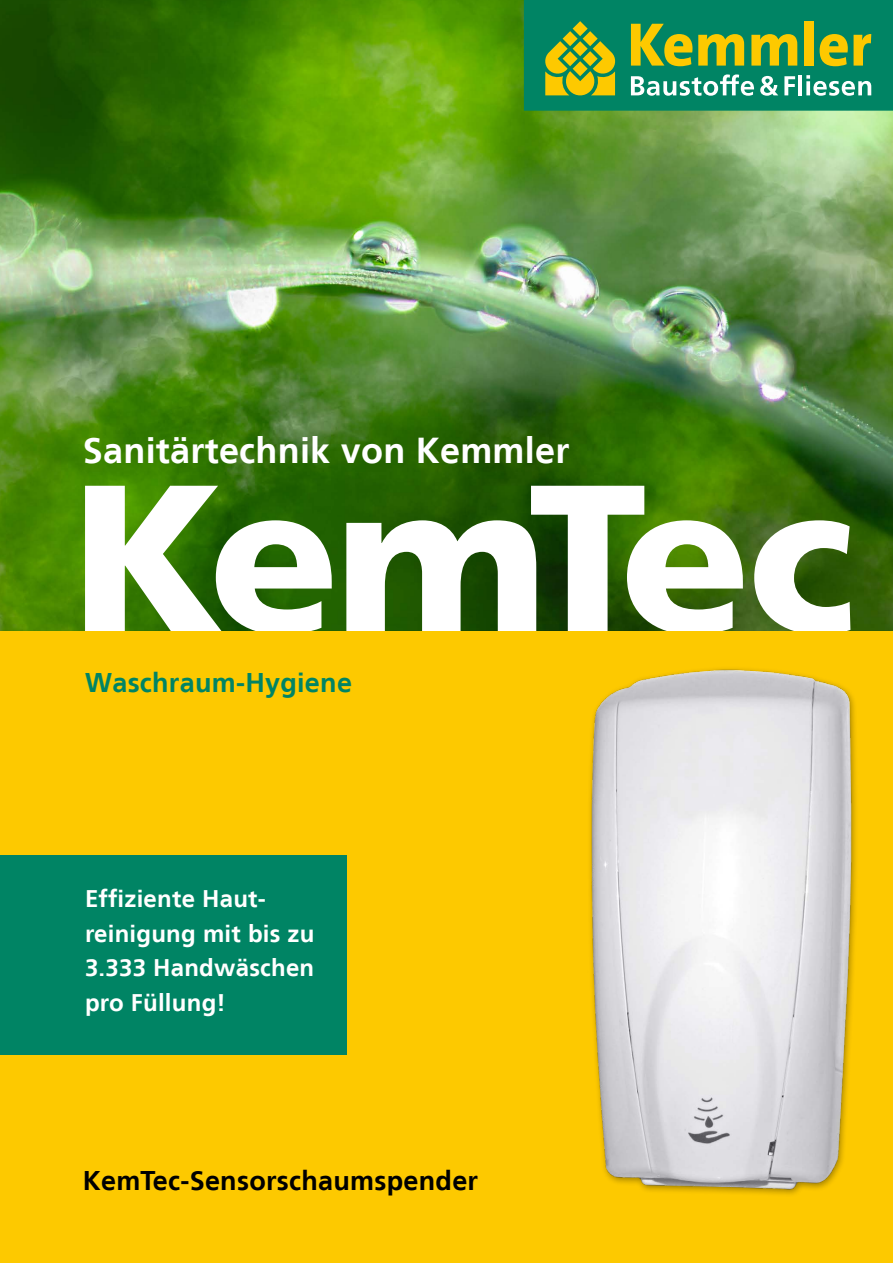
<style>
.page{position:relative;width:893px;height:1263px;background:#fff}
.page>*{position:absolute;margin:0;border:0;box-sizing:border-box;transform-origin:0 0}
.t1{font:700 36px "Frutiger LT";letter-spacing:.005em;color:#fff}
.t2{font:700 27px "Frutiger LT";letter-spacing:.01em;color:#000}
.t3{font:700 27px "Frutiger LT";letter-spacing:.01em;color:#008464}
.t4{font:700 24px/34.5px "Frutiger LT";letter-spacing:.01em;color:#fff}
</style>
<div class="page">
<img style="left:0;top:0;width:893px;height:631px">
<svg style="left:85px;top:486px;width:247px;height:145px"></svg>
<svg style="left:346px;top:486px;width:397px;height:145px"></svg>
<svg style="left:754px;top:520px;width:96px;height:111px"></svg>
<div style="left:0;top:631px;width:893px;height:632px;background:#fdc900"></div>
<div style="left:524px;top:0;width:369px;height:111px;background:#008464"></div>
<svg style="left:631px;top:74px;width:123px;height:22px"></svg>
<svg style="left:760px;top:76px;width:18px;height:20px"></svg>
<svg style="left:784px;top:76px;width:11px;height:19px"></svg>
<hr style="left:798px;top:75px;width:4px;height:20px;background:#fff">
<svg style="left:806px;top:75px;width:65px;height:21px"></svg>
<svg style="left:545px;top:21px;width:71px;height:75px"></svg>
<svg style="left:631px;top:24px;width:61px;height:42px"></svg>
<svg style="left:698px;top:34px;width:46px;height:32px"></svg>
<svg style="left:751px;top:34px;width:46px;height:32px"></svg>
<div style="left:805px;top:21px;width:9px;height:45px;background:#fdc900"></div>
<svg style="left:820px;top:34px;width:51px;height:32px"></svg>
<div style="left:0;top:855px;width:347px;height:199px;background:#008464"></div>
<img style="left:590px;top:668px;width:266px;height:527px">
<h1 class="t1" style="left:83px;top:429px;width:488px">Sanitärtechnik von Kemmler</h1>
<p class="t3" style="left:85px;top:667px;width:268px">Waschraum-Hygiene</p>
<p class="t4" style="left:85px;top:882px;width:231px">Effiziente Haut&shy;reinigung mit bis zu<br>3.333 Handwäschen pro Füllung!</p>
<p class="t2" style="left:83px;top:1164px;width:397px">KemTec-Sensorschaumspender</p>
</div>
